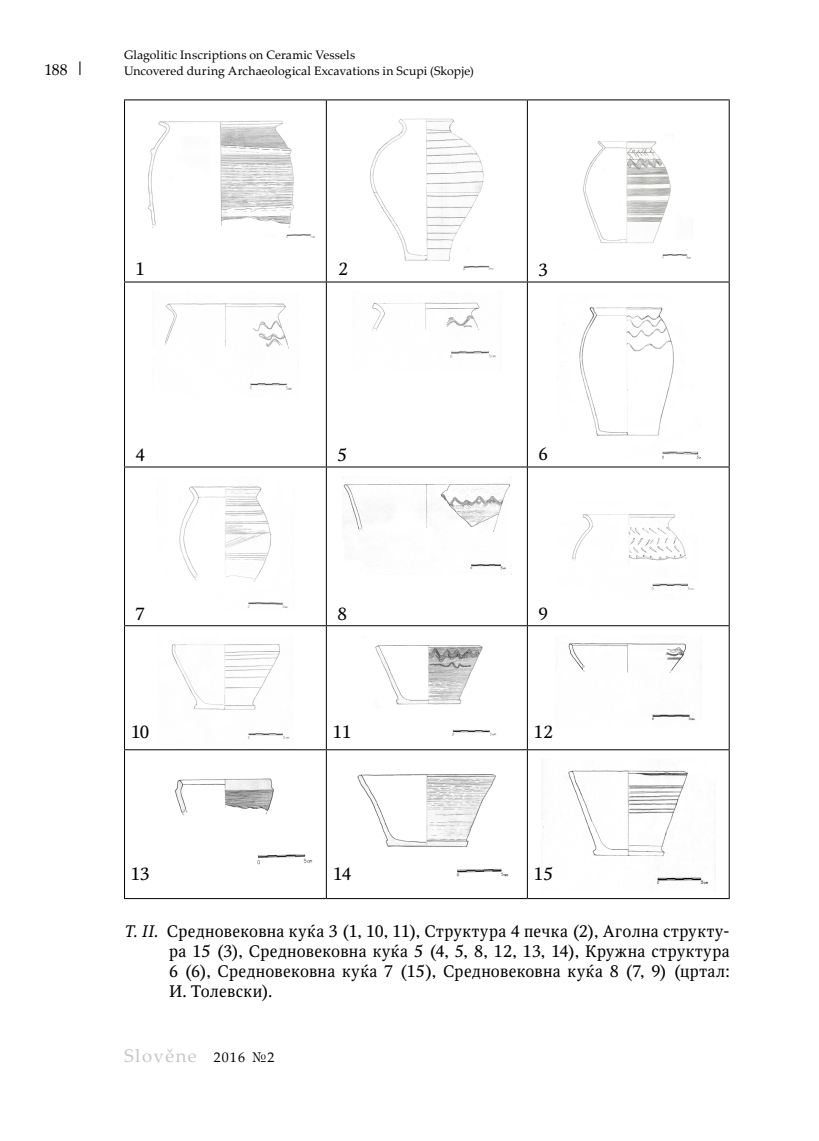
<style>
.page{position:relative;width:819px;height:1141px;background:#fff}
.page>*{position:absolute;margin:0;border:0;box-sizing:border-box;transform-origin:0 0}
.t1{font:18.38px "Palatino Linotype";letter-spacing:.08em;color:#c6c6c6}
.t2{font:17.5px "Octava";letter-spacing:-.005em;color:#000}
.t3{font:16.62px/19.9px "Octava";letter-spacing:.02em;color:#000;text-align:justify}
.t4{font:15.75px "Palatino Linotype";color:#000}
.t5{font:12.25px/15.8px "Palatino Linotype";letter-spacing:.01em;color:#000}
.s1{font-size:18.38px}
.s2{font-style:italic}
.s3{font-size:14px;color:#000}
</style>
<div class="page">
<hr style="left:124px;top:99px;width:202px;height:1px;background:#000">
<hr style="left:124px;top:100px;width:1px;height:182px;background:#000">
<hr style="left:326px;top:99px;width:201px;height:1px;background:#000">
<hr style="left:326px;top:100px;width:1px;height:182px;background:#000">
<hr style="left:527px;top:99px;width:202px;height:1px;background:#000">
<hr style="left:527px;top:100px;width:1px;height:182px;background:#000">
<hr style="left:728px;top:100px;width:1px;height:182px;background:#000">
<hr style="left:124px;top:282px;width:202px;height:1px;background:#000">
<hr style="left:124px;top:282px;width:1px;height:185px;background:#000">
<hr style="left:326px;top:282px;width:201px;height:1px;background:#000">
<hr style="left:326px;top:282px;width:1px;height:185px;background:#000">
<hr style="left:527px;top:282px;width:202px;height:1px;background:#000">
<hr style="left:527px;top:282px;width:1px;height:185px;background:#000">
<hr style="left:728px;top:282px;width:1px;height:185px;background:#000">
<hr style="left:124px;top:467px;width:202px;height:1px;background:#000">
<hr style="left:124px;top:467px;width:1px;height:158px;background:#000">
<hr style="left:326px;top:467px;width:201px;height:1px;background:#000">
<hr style="left:326px;top:467px;width:1px;height:158px;background:#000">
<hr style="left:527px;top:467px;width:202px;height:1px;background:#000">
<hr style="left:527px;top:467px;width:1px;height:158px;background:#000">
<hr style="left:728px;top:467px;width:1px;height:158px;background:#000">
<hr style="left:124px;top:625px;width:202px;height:1px;background:#000">
<hr style="left:124px;top:626px;width:1px;height:123px;background:#000">
<hr style="left:326px;top:625px;width:201px;height:1px;background:#000">
<hr style="left:326px;top:626px;width:1px;height:123px;background:#000">
<hr style="left:527px;top:625px;width:202px;height:1px;background:#000">
<hr style="left:527px;top:626px;width:1px;height:123px;background:#000">
<hr style="left:728px;top:626px;width:1px;height:123px;background:#000">
<hr style="left:124px;top:749px;width:202px;height:1px;background:#000">
<hr style="left:124px;top:750px;width:1px;height:148px;background:#000">
<hr style="left:326px;top:749px;width:201px;height:1px;background:#000">
<hr style="left:326px;top:750px;width:1px;height:148px;background:#000">
<hr style="left:527px;top:749px;width:202px;height:1px;background:#000">
<hr style="left:527px;top:750px;width:1px;height:148px;background:#000">
<hr style="left:728px;top:750px;width:1px;height:148px;background:#000">
<hr style="left:124px;top:898px;width:202px;height:1px;background:#000">
<hr style="left:326px;top:898px;width:201px;height:1px;background:#000">
<hr style="left:527px;top:898px;width:202px;height:1px;background:#000">
<img style="left:148px;top:120px;width:167px;height:118px">
<img style="left:369px;top:118px;width:125px;height:153px">
<img style="left:583px;top:141px;width:108px;height:118px">
<img style="left:164px;top:303px;width:128px;height:87px">
<img style="left:372px;top:302px;width:124px;height:56px">
<img style="left:563px;top:307px;width:137px;height:152px">
<img style="left:179px;top:486px;width:109px;height:122px">
<img style="left:342px;top:477px;width:169px;height:93px">
<img style="left:572px;top:514px;width:123px;height:76px">
<img style="left:171px;top:644px;width:119px;height:95px">
<img style="left:375px;top:645px;width:122px;height:91px">
<img style="left:568px;top:643px;width:133px;height:78px">
<img style="left:175px;top:778px;width:138px;height:87px">
<img style="left:357px;top:774px;width:152px;height:103px">
<img style="left:541px;top:770px;width:167px;height:115px">
<p class="t4" style="left:45px;top:58px;width:42px">188 <span class="s1">|</span></p>
<p class="t5" style="left:124px;top:47px;width:351px">Glagolitic Inscriptions on Ceramic Vessels<br>Uncovered during Archaeological Excavations in Scupi (Skopje)</p>
<p class="t2" style="left:135px;top:258px;width:11px">1</p>
<p class="t2" style="left:338px;top:258px;width:11px">2</p>
<p class="t2" style="left:538px;top:259px;width:11px">3</p>
<p class="t2" style="left:135px;top:444px;width:11px">4</p>
<p class="t2" style="left:337px;top:444px;width:11px">5</p>
<p class="t2" style="left:538px;top:443px;width:11px">6</p>
<p class="t2" style="left:135px;top:603px;width:11px">7</p>
<p class="t2" style="left:337px;top:603px;width:11px">8</p>
<p class="t2" style="left:538px;top:603px;width:11px">9</p>
<p class="t2" style="left:131px;top:721px;width:20px">10</p>
<p class="t2" style="left:333px;top:721px;width:20px">11</p>
<p class="t2" style="left:533px;top:721px;width:21px">12</p>
<p class="t2" style="left:131px;top:863px;width:21px">13</p>
<p class="t2" style="left:333px;top:863px;width:19px">14</p>
<p class="t2" style="left:533px;top:863px;width:21px">15</p>
<p class="t3" style="left:169px;top:921px;width:562px;text-indent:-45px"><span class="s2">Т. II.</span> Средновековна куќа 3 (1, 10, 11), Структура 4 печка (2), Аголна структу&shy;ра 15 (3), Средновековна куќа 5 (4, 5, 8, 12, 13, 14), Кружна структура 6 (6), Средновековна куќа 7 (15), Средновековна куќа 8 (7, 9) (цртал:<br>И. Толевски).</p>
<p class="t1" style="left:124px;top:1042px;width:152px">Slověne <span class="s3">2016 №2</span></p>
</div>
